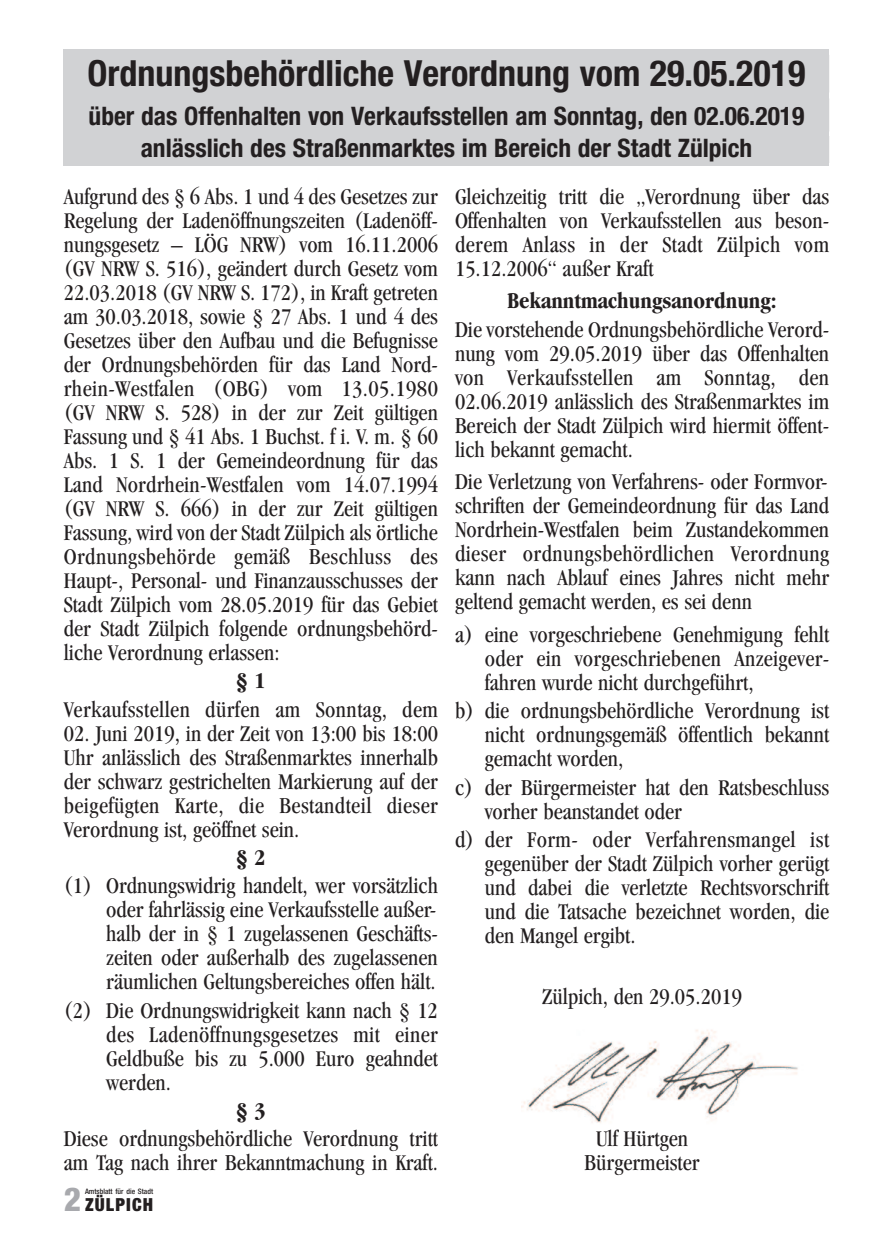
<style>
.page{position:relative;width:893px;height:1234px;background:#fff}
.page>*{position:absolute;margin:0;border:0;box-sizing:border-box;transform-origin:0 0}
.t1{font:700 condensed 36px "Helvetica Neue LT Std";color:#231f20}
.t2{font:700 condensed 25.5px/31.5px "Helvetica Neue LT Std";color:#231f20;text-align:center}
.t3{font:condensed 23.25px/24px "Garamond";color:#231f20;text-align:justify}
.t4{font:condensed 23.25px "Garamond";letter-spacing:.02em;color:#231f20}
.t5{font:700 condensed 23.25px "Garamond";color:#231f20}
.t6{font:900 condensed 18px "Helvetica Neue LT Std";letter-spacing:.06em;color:#231f20}
.t7{font:500 condensed 7.5px "Helvetica Neue LT Std";color:#231f20}
.s1{font-weight:800;font-size:33px;color:#a8a9ad}
</style>
<div class="page">
<img style="left:521px;top:1030px;width:277px;height:93px">
<div style="left:64px;top:49px;width:765px;height:117px;background:#d1d2d4"></div>
<h1 class="t1" style="left:88px;top:60px;width:719px">Ordnungsbehördliche Verordnung vom 29.05.2019</h1>
<p class="t2" style="left:89px;top:102px;width:717px">über das Offenhalten von Verkaufsstellen am Sonntag, den 02.06.2019 anlässlich des Straßenmarktes im Bereich der Stadt Zülpich</p>
<p class="t3" style="left:64px;top:186px;width:376px">Aufgrund des § 6 Abs. 1 und 4 des Gesetzes zur Regelung der Ladenöffnungszeiten (Ladenöff&shy;nungsgesetz – LÖG NRW) vom 16.11.2006 (GV NRW S. 516), geändert durch Gesetz vom 22.03.2018 (GV NRW S. 172), in Kraft getreten am 30.03.2018, sowie § 27 Abs. 1 und 4 des Gesetzes über den Aufbau und die Befugnisse der Ordnungsbehörden für das Land Nord&shy;rhein-Westfalen (OBG) vom 13.05.1980 (GV NRW S. 528) in der zur Zeit gültigen Fassung und § 41 Abs. 1 Buchst. f i. V. m. § 60<br>Abs. 1 S. 1 der Gemeindeordnung für das Land Nordrhein-Westfalen vom 14.07.1994 (GV NRW S. 666) in der zur Zeit gültigen Fassung, wird von der Stadt Zülpich als örtliche Ordnungsbehörde gemäß Beschluss des Haupt-, Personal- und Finanzausschusses der Stadt Zülpich vom 28.05.2019 für das Gebiet der Stadt Zülpich folgende ordnungsbehörd&shy;liche Verordnung erlassen:</p>
<p class="t5" style="left:236px;top:672px;width:31px">§ 1</p>
<p class="t4" style="left:64px;top:700px;width:376px">Verkaufsstellen dürfen am Sonntag, dem</p>
<p class="t3" style="left:64px;top:722px;width:376px">02. Juni 2019, in der Zeit von 13:00 bis 18:00<br>Uhr anlässlich des Straßenmarktes innerhalb der schwarz gestrichelten Markierung auf der beigefügten Karte, die Bestandteil dieser Verordnung ist, geöffnet sein.</p>
<p class="t5" style="left:236px;top:848px;width:31px">§ 2</p>
<p class="t3" style="left:106px;top:875px;width:333px;text-indent:-43px">(1) Ordnungswidrig handelt, wer vorsätzlich oder fahrlässig eine Verkaufsstelle außer&shy;halb der in § 1 zugelassenen Geschäfts&shy;zeiten oder außerhalb des zugelassenen räumlichen Geltungsbereiches offen hält.</p>
<p class="t3" style="left:106px;top:999px;width:333px;text-indent:-43px">(2) Die Ordnungswidrigkeit kann nach § 12 des Ladenöffnungsgesetzes mit einer Geldbuße bis zu 5.000 Euro geahndet werden.</p>
<p class="t5" style="left:236px;top:1101px;width:31px">§ 3</p>
<p class="t3" style="left:64px;top:1128px;width:376px">Diese ordnungsbehördliche Verordnung tritt am Tag nach ihrer Bekanntmachung in Kraft.</p>
<p class="t6" style="left:64px;top:1197px;width:91px"><span class="s1">2</span> ZÜLPICH</p>
<p class="t7" style="left:85px;top:1187px;width:70px">Amtsblatt für die Stadt</p>
<p class="t3" style="left:455px;top:186px;width:376px">Gleichzeitig tritt die „Verordnung über das Offenhalten von Verkaufsstellen aus beson&shy;derem Anlass in der Stadt Zülpich vom 15.12.2006“ außer Kraft</p>
<p class="t5" style="left:507px;top:292px;width:271px">Bekanntmachungsanordnung:</p>
<p class="t3" style="left:455px;top:319px;width:376px">Die vorstehende Ordnungsbehördliche Verord&shy;nung vom 29.05.2019 über das Offenhalten von Verkaufsstellen am Sonntag, den 02.06.2019 anlässlich des Straßenmarktes im Bereich der Stadt Zülpich wird hiermit öffent&shy;lich bekannt gemacht.</p>
<p class="t3" style="left:455px;top:471px;width:376px">Die Verletzung von Verfahrens- oder Formvor&shy;schriften der Gemeindeordnung für das Land Nordrhein-Westfalen beim Zustandekommen dieser ordnungsbehördlichen Verordnung kann nach Ablauf eines Jahres nicht mehr geltend gemacht werden, es sei denn</p>
<p class="t3" style="left:485px;top:624px;width:346px;text-indent:-30px">a) eine vorgeschriebene Genehmigung fehlt oder ein vorgeschriebenen Anzeigever&shy;fahren wurde nicht durchgeführt,</p>
<p class="t3" style="left:485px;top:700px;width:346px;text-indent:-30px">b) die ordnungsbehördliche Verordnung ist nicht ordnungsgemäß öffentlich bekannt gemacht worden,</p>
<p class="t3" style="left:485px;top:776px;width:346px;text-indent:-30px">c) der Bürgermeister hat den Ratsbeschluss vorher beanstandet oder</p>
<p class="t3" style="left:485px;top:829px;width:346px;text-indent:-30px">d) der Form- oder Verfahrensmangel ist gegenüber der Stadt Zülpich vorher gerügt und dabei die verletzte Rechtsvorschrift und die Tatsache bezeichnet worden, die den Mangel ergibt.</p>
<p class="t3" style="left:542px;top:986px;width:201px">Zülpich, den 29.05.2019</p>
<p class="t3" style="left:585px;top:1127px;width:116px;text-align:center">Ulf Hürtgen<br>Bürgermeister</p>
</div>
